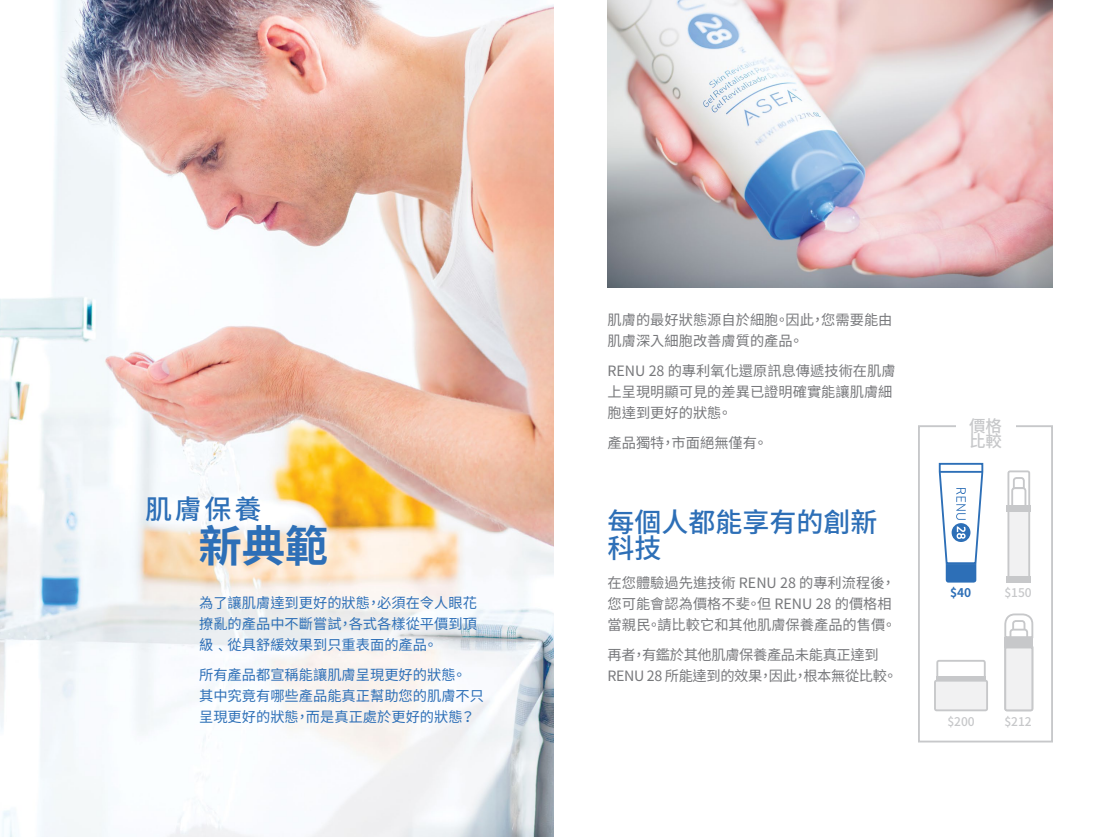
<style>
.page{position:relative;width:1107px;height:837px;background:#fff}
.page>*{position:absolute;margin:0;border:0;box-sizing:border-box;transform-origin:0 0}
.t1{font:700 43.5px "Source Han Sans TW";color:#2d6fb7}
.t2{font:500 27px/25.5px "Source Han Sans TW";color:#2d6fb7}
.t3{font:500 16.5px/15.3px "Source Han Sans TW";color:#c7c8ca}
.t4{font:14.25px/21px "Source Han Sans TW";color:#77787b}
.t5{font:14.25px/21px "Source Han Sans TW";color:#2d6fb7;text-align:justify}
.t6{font:14.25px/21px "Source Han Sans TW";letter-spacing:-.025em;color:#77787b}
.t7{font:500 12px "Source Han Sans TW";color:#c7c8ca}
.t8{font:700 12px "Source Han Sans TW";color:#2d6fb7}
</style>
<div class="page">
<img style="left:0;top:0;width:554px;height:837px">
<img style="left:608px;top:0;width:445px;height:288px">
<svg style="left:936px;top:660px;width:50px;height:16px"></svg>
<div style="left:935px;top:681px;width:52px;height:29px;background:#f1f1f2;border-radius:2px"></div>
<div style="left:934px;top:680px;width:54px;height:31px;border:2px solid #c7c8ca;border-radius:2px"></div>
<hr style="left:936px;top:676px;width:50px;height:4px;background:#c7c8ca">
<svg style="left:1004px;top:613px;width:30px;height:99px"></svg>
<svg style="left:938px;top:462px;width:46px;height:121px"></svg>
<hr style="left:940px;top:471px;width:42px;height:2px;background:#2d6fb7">
<div style="left:1006px;top:505px;width:25px;height:7px;background:#c7c8ca"></div>
<svg style="left:1007px;top:470px;width:23px;height:106px"></svg>
<div style="left:1006px;top:576px;width:25px;height:7px;background:#c7c8ca"></div>
<div style="left:918px;top:425px;width:135px;height:317px;border:2px solid #c7c8ca"></div>
<div style="left:956px;top:417px;width:59px;height:19px;background:#fff"></div>
<h2 class="t2" style="left:145px;top:497px;width:118px">肌膚保養</h2>
<h1 class="t1" style="left:199px;top:521px;width:131px">新典範</h1>
<p class="t5" style="left:199px;top:592px;width:279px">為了讓肌膚達到更好的狀態，必須在令人眼花撩亂的產品中不斷嘗試，各式各樣從平價到頂級﹑從具舒緩效果到只重表面的產品。</p>
<p class="t5" style="left:199px;top:664px;width:286px;text-align:left">所有產品都宣稱能讓肌膚呈現更好的狀態。其中究竟有哪些產品能真正幫助您的肌膚不只呈現更好的狀態，而是真正處於更好的狀態？</p>
<p class="t4" style="left:608px;top:309px;width:286px">肌膚的最好狀態源自於細胞。因此，您需要能由肌膚深入細胞改善膚質的產品。</p>
<p class="t4" style="left:608px;top:360px;width:290px">RENU 28 的專利氧化還原訊息傳遞技術在肌膚上呈現明顯可見的差異已證明確實能讓肌膚細胞達到更好的狀態。</p>
<p class="t4" style="left:608px;top:432px;width:162px">產品獨特，市面絕無僅有。</p>
<h2 class="t2" style="left:608px;top:510px;width:271px">每個人都能享有的創新科技</h2>
<p class="t4" style="left:608px;top:572px;width:290px">在您體驗過先進技術 RENU 28 的專利流程後，您可能會認為價格不斐。但 RENU 28 的價格相當親民。請比較它和其他肌膚保養產品的售價。</p>
<p class="t6" style="left:608px;top:644px;width:291px">再者，有鑑於其他肌膚保養產品未能真正達到<br>RENU 28 所能達到的效果，因此，根本無從比較。</p>
<p class="t3" style="left:969px;top:418px;width:34px">價格比較</p>
<p class="t8" style="left:950px;top:585px;width:23px">$40</p>
<p class="t7" style="left:1004px;top:585px;width:29px">$150</p>
<p class="t7" style="left:947px;top:714px;width:29px">$200</p>
<p class="t7" style="left:1004px;top:714px;width:29px">$212</p>
</div>
